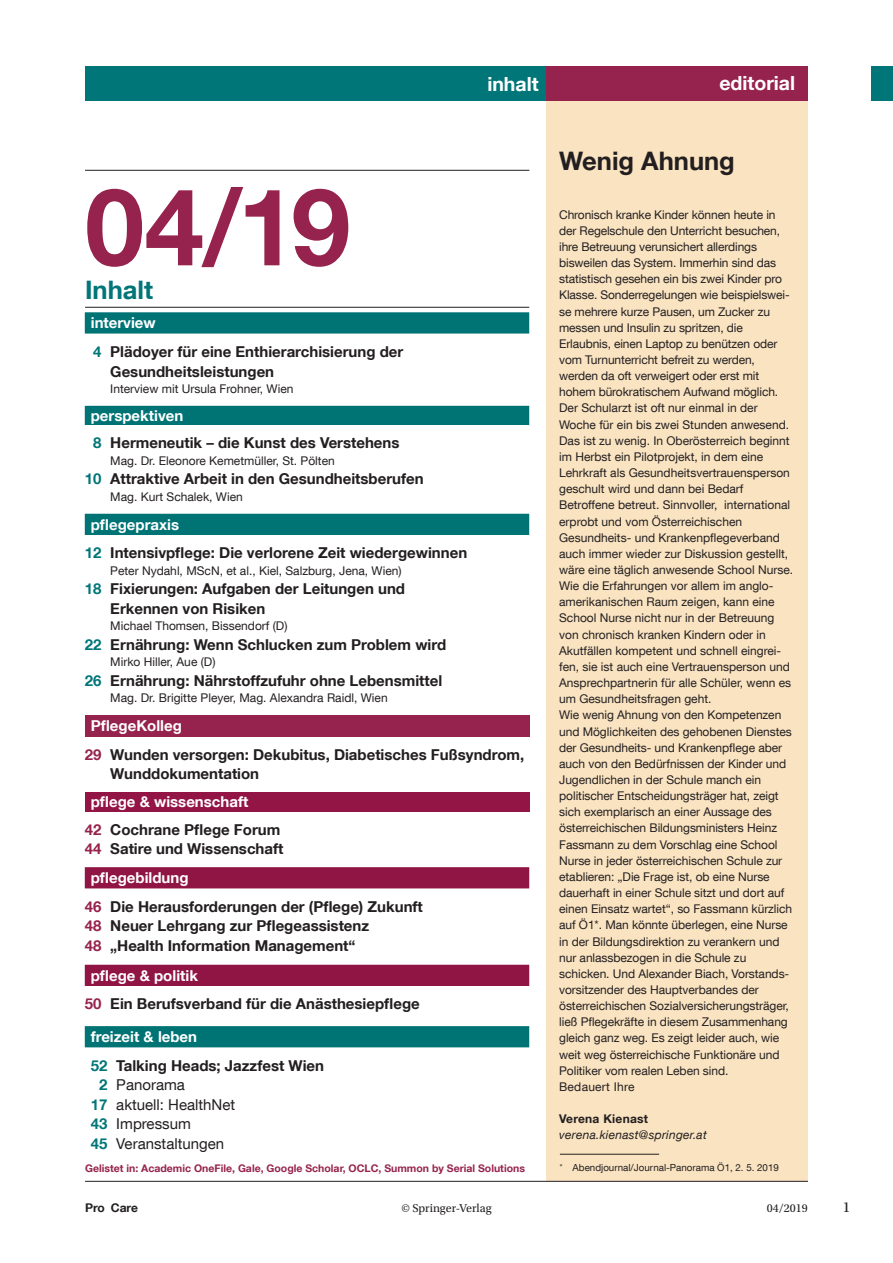
<style>
.page{position:relative;width:893px;height:1263px;background:#fff}
.page>*{position:absolute;margin:0;border:0;box-sizing:border-box;transform-origin:0 0}
.t1{font:700 107.1px "Helvetica Neue LT Com";color:#96234d}
.t2{font:700 25.5px "Helvetica Neue LT Com";color:#231f20}
.t3{font:700 25.5px "Helvetica Neue LT Com";color:#007678}
.t4{font:700 19.5px "Helvetica Neue LT Com";color:#fff}
.t5{font:700 15px/28.8px "Helvetica Neue LT Com";color:#231f20}
.t6{font:15px/19.5px "Helvetica Neue LT Com";color:#231f20}
.t7{font:700 15px/27.8px "Helvetica Neue LT Com";color:#fff}
.t8{font:15px "Utopia Std";color:#231f20}
.t9{font:12px/16.2px "Helvetica Neue LT Com";letter-spacing:-.005em;color:#231f20}
.t10{font:italic 12px "Helvetica Neue LT Com";letter-spacing:.02em;color:#231f20}
.t11{font:12px "Utopia Std";color:#231f20}
.t12{font:700 12px "Helvetica Neue LT Com";letter-spacing:.02em;color:#231f20}
.t13{font:700 10.5px "Helvetica Neue LT Com";color:#96234d}
.t14{font:9.75px "Helvetica Neue LT Com";color:#231f20}
.s1{color:#fff}
.s2{color:#007678}
.s3{color:#96234d}
.s4{color:#231f20}
.s5{font-weight:700;color:#007678}
</style>
<div class="page">
<div style="left:872px;top:66px;width:21px;height:34px;background:#007678"></div>
<svg style="left:85px;top:312px;width:444px;height:735px"></svg>
<div style="left:85px;top:715px;width:444px;height:21px;background:#96234d"></div>
<div style="left:85px;top:792px;width:444px;height:19px;background:#931545"></div>
<svg style="left:85px;top:867px;width:444px;height:119px"></svg>
<div style="left:546px;top:100px;width:262px;height:1081px;background:#f9e3c1"></div>
<hr style="left:85px;top:170px;width:444px;height:1px;background:#231f20">
<hr style="left:85px;top:307px;width:444px;height:1px;background:#231f20">
<div style="left:85px;top:66px;width:462px;height:34px;background:#007678"></div>
<div style="left:546px;top:66px;width:262px;height:34px;background:#96234d"></div>
<hr style="left:85px;top:1181px;width:723px;height:1px;background:#231f20">
<hr style="left:560px;top:1154px;width:99px;height:1px;background:#231f20">
<h3 class="t4" style="left:487px;top:72px;width:53px">inhalt</h3>
<h3 class="t4" style="left:719px;top:71px;width:77px">editorial</h3>
<h1 class="t1" style="left:85px;top:159px;width:267px">04/19</h1>
<h2 class="t3" style="left:85px;top:274px;width:69px">Inhalt</h2>
<p class="t5" style="left:91px;top:308px;width:314px"><span class="s1">interview<br></span><span class="s2">4</span> Plädoyer für eine Enthierarchisierung der</p>
<p class="t5" style="left:110px;top:356px;width:165px">Gesundheitsleistungen</p>
<p class="t9" style="left:110px;top:380px;width:185px">Interview mit Ursula Frohner, Wien</p>
<p class="t5" style="left:91px;top:401px;width:310px;line-height:27.8px"><span class="s1">perspektiven<br></span><span class="s2">8</span> Hermeneutik – die Kunst des Verstehens</p>
<p class="t9" style="left:110px;top:452px;width:226px">Mag. Dr. Eleonore Kemetmüller, St. Pölten</p>
<p class="t5" style="left:85px;top:464px;width:340px"><span class="s2">10</span> Attraktive Arbeit in den Gesundheitsberufen</p>
<p class="t9" style="left:110px;top:488px;width:134px">Mag. Kurt Schalek, Wien</p>
<p class="t5" style="left:85px;top:509px;width:384px;text-indent:6px"><span class="s1">pflegepraxis<br></span><span class="s2">12</span> Intensivpflege: Die verlorene Zeit wiedergewinnen</p>
<p class="t9" style="left:110px;top:562px;width:293px">Peter Nydahl, MScN, et al., Kiel, Salzburg, Jena, Wien)</p>
<p class="t5" style="left:110px;top:579px;width:296px;line-height:19.5px;text-indent:-26px"><span class="s2">18</span> Fixierungen: Aufgaben der Leitungen und<br>Erkennen von Risiken</p>
<p class="t9" style="left:110px;top:618px;width:179px">Michael Thomsen, Bissendorf (D)</p>
<p class="t5" style="left:85px;top:630px;width:363px"><span class="s2">22</span> Ernährung: Wenn Schlucken zum Problem wird</p>
<p class="t9" style="left:110px;top:654px;width:107px">Mirko Hiller, Aue (D)</p>
<p class="t5" style="left:85px;top:666px;width:359px"><span class="s2">26</span> Ernährung: Nährstoffzufuhr ohne Lebensmittel</p>
<p class="t9" style="left:110px;top:690px;width:279px">Mag. Dr. Brigitte Pleyer, Mag. Alexandra Raidl, Wien</p>
<p class="t5" style="left:85px;top:711px;width:441px;text-indent:6px"><span class="s1">PflegeKolleg<br></span><span class="s3">29</span> Wunden versorgen: Dekubitus, Diabetisches Fußsyndrom,</p>
<p class="t5" style="left:110px;top:759px;width:150px">Wunddokumentation</p>
<p class="t7" style="left:85px;top:787px;width:197px;text-indent:6px">pflege &amp; wissenschaft<br><span class="s3">42</span> <span class="s4">Cochrane Pflege Forum</span></p>
<p class="t5" style="left:85px;top:834px;width:200px"><span class="s3">44</span> Satire und Wissenschaft</p>
<p class="t7" style="left:91px;top:863px;width:99px">pflegebildung</p>
<p class="t5" style="left:85px;top:892px;width:340px"><span class="s3">46</span> Die Herausforderungen der (Pflege) Zukunft</p>
<p class="t5" style="left:85px;top:916px;width:286px;line-height:19.5px"><span class="s3">48</span> Neuer Lehrgang zur Pflegeassistenz<br><span class="s3">48</span> „Health Information Management“</p>
<p class="t5" style="left:85px;top:960px;width:336px;text-indent:6px"><span class="s1">pflege &amp; politik<br></span><span class="s3">50</span> Ein Berufsverband für die Anästhesiepflege</p>
<p class="t5" style="left:91px;top:1022px;width:235px"><span class="s1">freizeit &amp; leben<br></span><span class="s2">52</span> Talking Heads; Jazzfest Wien</p>
<p class="t6" style="left:91px;top:1075px;width:146px;text-indent:8px"><span class="s5">2</span> Panorama<br><span class="s5">17</span> aktuell: HealthNet<br><span class="s5">43</span> Impressum<br><span class="s5">45</span> Veranstaltungen</p>
<h2 class="t2" style="left:559px;top:144px;width:177px">Wenig Ahnung</h2>
<p class="t9" style="left:559px;top:206px;width:235px">Chronisch kranke Kinder können heute in der Regelschule den Unterricht besuchen, ihre Betreuung verunsichert allerdings bisweilen das System. Immerhin sind das statistisch gesehen ein bis zwei Kinder pro Klasse. Sonderregelungen wie beispielswei&shy;se mehrere kurze Pausen, um Zucker zu messen und Insulin zu spritzen, die Erlaubnis, einen Laptop zu benützen oder vom Turnunterricht befreit zu werden, werden da oft verweigert oder erst mit hohem bürokratischem Aufwand möglich.<br>Der Schularzt ist oft nur einmal in der Woche für ein bis zwei Stunden anwesend.<br>Das ist zu wenig. In Oberösterreich beginnt im Herbst ein Pilotprojekt, in dem eine Lehrkraft als Gesundheitsvertrauensperson geschult wird und dann bei Bedarf Betroffene betreut. Sinnvoller, international erprobt und vom Österreichischen Gesundheits- und Krankenpflegeverband auch immer wieder zur Diskussion gestellt, wäre eine täglich anwesende School Nurse.<br>Wie die Erfahrungen vor allem im anglo&shy;amerikanischen Raum zeigen, kann eine School Nurse nicht nur in der Betreuung von chronisch kranken Kindern oder in Akutfällen kompetent und schnell eingrei&shy;fen, sie ist auch eine Vertrauensperson und Ansprechpartnerin für alle Schüler, wenn es um Gesundheitsfragen geht.<br>Wie wenig Ahnung von den Kompetenzen und Möglichkeiten des gehobenen Dienstes der Gesundheits- und Krankenpflege aber auch von den Bedürfnissen der Kinder und Jugendlichen in der Schule manch ein politischer Entscheidungsträger hat, zeigt sich exemplarisch an einer Aussage des österreichischen Bildungsministers Heinz Fassmann zu dem Vorschlag eine School Nurse in jeder österreichischen Schule zur etablieren: „Die Frage ist, ob eine Nurse dauerhaft in einer Schule sitzt und dort auf einen Einsatz wartet“, so Fassmann kürzlich auf Ö1*. Man könnte überlegen, eine Nurse in der Bildungsdirektion zu verankern und nur anlassbezogen in die Schule zu schicken. Und Alexander Biach, Vorstands&shy;vorsitzender des Hauptverbandes der österreichischen Sozialversicherungsträger, ließ Pflegekräfte in diesem Zusammenhang gleich ganz weg. Es zeigt leider auch, wie weit weg österreichische Funktionäre und Politiker vom realen Leben sind.<br>Bedauert Ihre</p>
<p class="t12" style="left:559px;top:1111px;width:90px">Verena Kienast</p>
<p class="t10" style="left:559px;top:1128px;width:149px">verena.kienast@springer.at</p>
<p class="t13" style="left:85px;top:1161px;width:441px">Gelistet in: Academic OneFile, Gale, Google Scholar, OCLC, Summon by Serial Solutions</p>
<p class="t14" style="left:560px;top:1162px;width:221px"><sup>*</sup> Abendjournal/Journal-Panorama Ö1, 2. 5. 2019</p>
<p class="t12" style="left:85px;top:1200px;width:54px">Pro Care</p>
<p class="t11" style="left:401px;top:1201px;width:92px">© Springer-Verlag</p>
<p class="t11" style="left:767px;top:1201px;width:43px">04/2019</p>
<p class="t8" style="left:843px;top:1199px;width:9px">1</p>
</div>
